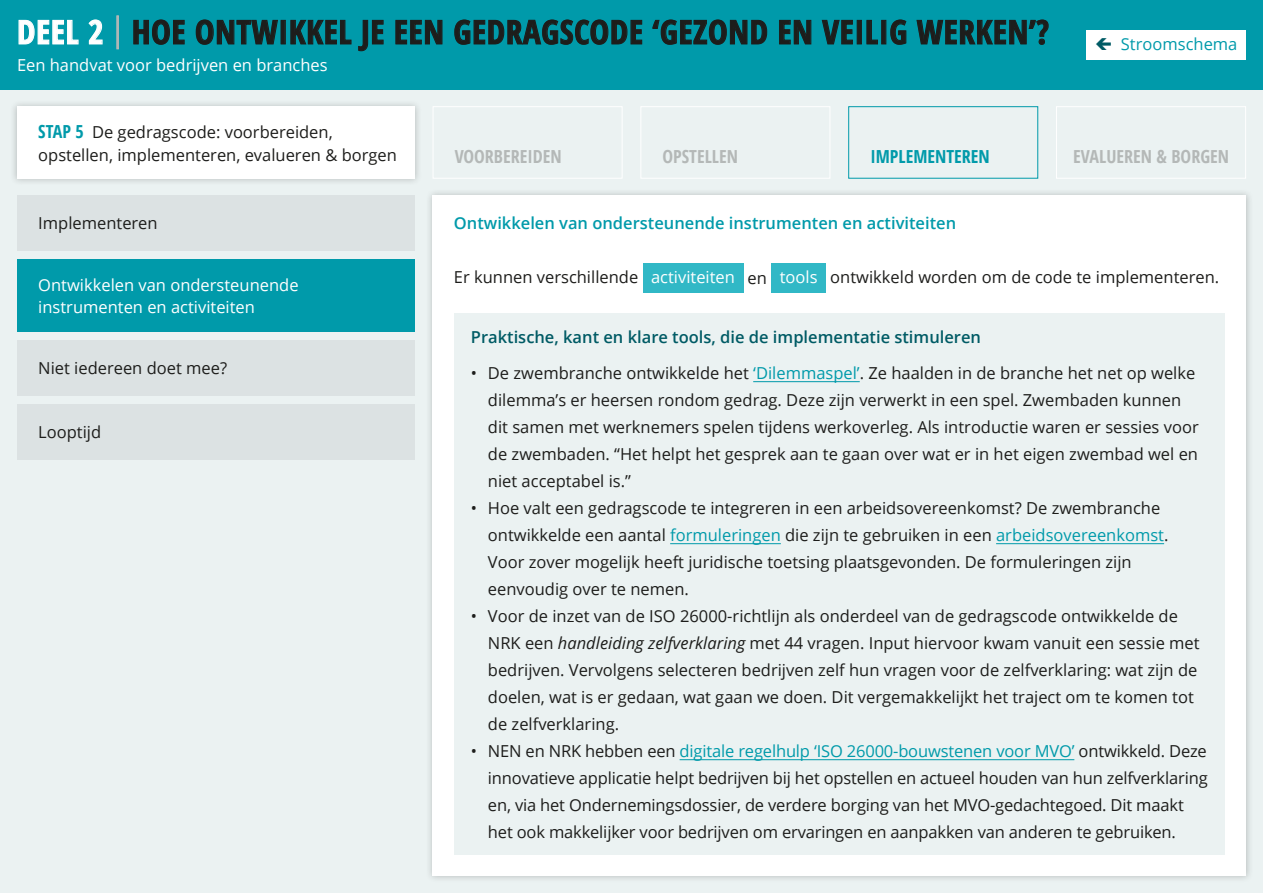
<style>
.page{position:relative;width:1263px;height:893px;background:#ebf2f2}
.page>*{position:absolute;margin:0;border:0;box-sizing:border-box;transform-origin:0 0}
.t1{font:700 condensed 33px "Open Sans";letter-spacing:.02em;color:#1d1d1b}
.t2{font:700 condensed 18px "Open Sans";color:#b4b8b7}
.t3{font:700 condensed 18px "Open Sans";color:#009aaa}
.t4{font:16.5px/27px "Open Sans";color:#1d1d1b}
.t5{font:16.5px/22.5px "Open Sans";color:#fff}
.t6{font:600 16.5px "Open Sans";color:#005b65}
.t7{font:600 16.5px "Open Sans";color:#009aaa}
.t8{font:16.5px "Open Sans";color:#009aaa}
.s1{color:#fff}
.s2{font-weight:300;color:#b4b8b7}
.s3{font-weight:700;font-stretch:condensed;font-size:18px;color:#009aaa}
.s4{color:#009aaa}
.s5{font-style:italic}
</style>
<div class="page">
<div style="left:0;top:0;width:1263px;height:89px;background:#009aaa"></div>
<svg style="left:18px;top:19px;width:61px;height:26px"></svg>
<svg style="left:88px;top:19px;width:15px;height:26px"></svg>
<div style="left:116px;top:15px;width:3px;height:34px;border:1px solid #b4b8b7"></div>
<svg style="left:133px;top:19px;width:52px;height:26px"></svg>
<svg style="left:195px;top:19px;width:83px;height:26px"></svg>
<div style="left:281px;top:20px;width:5px;height:24px;border:1px solid #1d1d1b"></div>
<svg style="left:290px;top:19px;width:62px;height:26px"></svg>
<svg style="left:358px;top:19px;width:26px;height:33px"></svg>
<svg style="left:395px;top:19px;width:48px;height:26px"></svg>
<svg style="left:454px;top:19px;width:189px;height:26px"></svg>
<svg style="left:652px;top:19px;width:116px;height:26px"></svg>
<svg style="left:779px;top:19px;width:33px;height:26px"></svg>
<svg style="left:821px;top:19px;width:32px;height:26px"></svg>
<div style="left:857px;top:20px;width:5px;height:24px;border:1px solid #1d1d1b"></div>
<svg style="left:866px;top:19px;width:12px;height:26px"></svg>
<div style="left:881px;top:20px;width:5px;height:24px;border:1px solid #1d1d1b"></div>
<svg style="left:890px;top:19px;width:17px;height:26px"></svg>
<svg style="left:916px;top:19px;width:133px;height:26px"></svg>
<div style="left:425px;top:188px;width:828px;height:695px;background:#1d1d1b;opacity:.25"></div>
<div style="left:433px;top:196px;width:813px;height:680px;background:#fff"></div>
<div style="left:642px;top:263px;width:101px;height:29px;background:#31b8c6"></div>
<div style="left:771px;top:263px;width:55px;height:29px;background:#31b8c6"></div>
<div style="left:17px;top:259px;width:398px;height:73px;background:#009aaa"></div>
<div style="left:433px;top:106px;width:189px;height:73px;border:1px solid #fff"></div>
<div style="left:640px;top:106px;width:190px;height:73px;border:1px solid #fff"></div>
<div style="left:848px;top:106px;width:190px;height:73px;border:1px solid #009aaa"></div>
<div style="left:1056px;top:106px;width:190px;height:73px;border:1px solid #fff"></div>
<div style="left:10px;top:99px;width:412px;height:87px;background:#1d1d1b;opacity:.25"></div>
<div style="left:17px;top:106px;width:398px;height:73px;background:#fff"></div>
<div style="left:17px;top:196px;width:398px;height:55px;background:#dce2e3"></div>
<div style="left:17px;top:340px;width:398px;height:55px;background:#dce2e3"></div>
<div style="left:17px;top:404px;width:398px;height:55px;background:#dce2e3"></div>
<div style="left:1086px;top:30px;width:160px;height:30px;background:#fff"></div>
<div style="left:454px;top:314px;width:771px;height:541px;background:#ebf2f2"></div>
<hr style="left:753px;top:381px;width:107px;height:1px;background:#009aaa">
<hr style="left:670px;top:543px;width:111px;height:1px;background:#009aaa">
<hr style="left:996px;top:543px;width:168px;height:1px;background:#009aaa">
<hr style="left:680px;top:759px;width:394px;height:1px;background:#009aaa">
<h1 class="t1" style="left:17px;top:9px;width:1033px"><span class="s1">DEEL 2</span> <span class="s2">|</span> HOE ONTWIKKEL JE EEN GEDRAGSCODE ‘GEZOND EN VEILIG WERKEN’?</h1>
<p class="t5" style="left:17px;top:53px;width:312px">Een handvat voor bedrijven en branches</p>
<p class="t8" style="left:1121px;top:33px;width:118px">Stroomschema</p>
<p class="t4" style="left:38px;top:120px;width:360px;line-height:22.5px"><span class="s3">STAP 5</span> De gedragscode: voorbereiden, opstellen, implementeren, evalueren &amp; borgen</p>
<p class="t4" style="left:38px;top:210px;width:121px">Implementeren</p>
<p class="t5" style="left:38px;top:273px;width:262px">Ontwikkelen van ondersteunende instrumenten en activiteiten</p>
<p class="t4" style="left:38px;top:354px;width:190px">Niet iedereen doet mee?</p>
<p class="t4" style="left:38px;top:418px;width:64px">Looptijd</p>
<p class="t2" style="left:455px;top:144px;width:109px">VOORBEREIDEN</p>
<p class="t2" style="left:662px;top:144px;width:77px">OPSTELLEN</p>
<p class="t3" style="left:870px;top:144px;width:121px">IMPLEMENTEREN</p>
<p class="t2" style="left:1073px;top:144px;width:157px">EVALUEREN &amp; BORGEN</p>
<p class="t7" style="left:454px;top:212px;width:504px">Ontwikkelen van ondersteunende instrumenten en activiteiten</p>
<p class="t4" style="left:454px;top:264px;width:767px">Er kunnen verschillende <span class="s1">activiteiten</span> en <span class="s1">tools</span> ontwikkeld worden om de code te implementeren.</p>
<p class="t6" style="left:471px;top:326px;width:512px">Praktische, kant en klare tools, die de implementatie stimuleren</p>
<p class="t4" style="left:488px;top:359px;width:712px;text-indent:-17px">• De zwembranche ontwikkelde het <span class="s4">‘Dilemmaspel’</span>. Ze haalden in de branche het net op welke dilemma’s er heersen rondom gedrag. Deze zijn verwerkt in een spel. Zwembaden kunnen dit samen met werknemers spelen tijdens werkoverleg. Als introductie waren er sessies voor de zwembaden. “Het helpt het gesprek aan te gaan over wat er in het eigen zwembad wel en niet acceptabel is.”</p>
<p class="t4" style="left:488px;top:494px;width:682px;text-indent:-17px">• Hoe valt een gedragscode te integreren in een arbeidsovereenkomst? De zwembranche ontwikkelde een aantal <span class="s4">formuleringen</span> die zijn te gebruiken in een <span class="s4">arbeidsovereenkomst</span>.<br>Voor zover mogelijk heeft juridische toetsing plaatsgevonden. De formuleringen zijn eenvoudig over te nemen.</p>
<p class="t4" style="left:488px;top:602px;width:713px;text-indent:-17px">• Voor de inzet van de ISO 26000-richtlijn als onderdeel van de gedragscode ontwikkelde de NRK een <span class="s5">handleiding zelfverklaring</span> met 44 vragen. Input hiervoor kwam vanuit een sessie met bedrijven. Vervolgens selecteren bedrijven zelf hun vragen voor de zelfverklaring: wat zijn de doelen, wat is er gedaan, wat gaan we doen. Dit vergemakkelijkt het traject om te komen tot de zelfverklaring.</p>
<p class="t4" style="left:488px;top:737px;width:721px;text-indent:-17px">• NEN en NRK hebben een <span class="s4">digitale regelhulp ‘ISO 26000-bouwstenen voor MVO’</span> ontwikkeld. Deze innovatieve applicatie helpt bedrijven bij het opstellen en actueel houden van hun zelfverklaring en, via het Ondernemingsdossier, de verdere borging van het MVO-gedachtegoed. Dit maakt het ook makkelijker voor bedrijven om ervaringen en aanpakken van anderen te gebruiken.</p>
</div>
